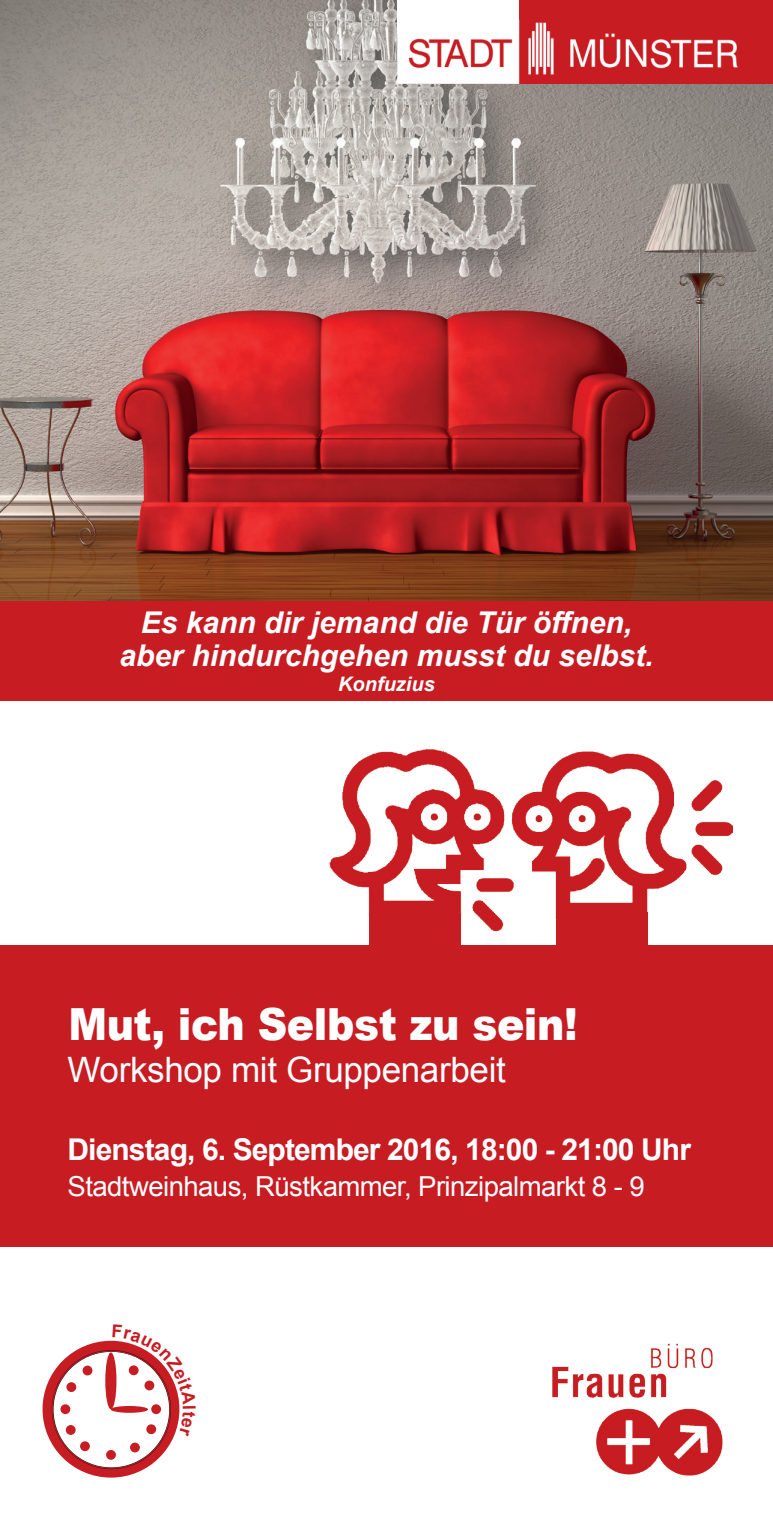
<style>
.page{position:relative;width:773px;height:1517px;background:#fff}
.page>*{position:absolute;margin:0;border:0;box-sizing:border-box;transform-origin:0 0}
.t1{font:900 44.25px "Arial";letter-spacing:-.01em;color:#fff;scale:.93 1}
.t2{font:35px "Arial";letter-spacing:-.01em;color:#fff}
.t3{font:italic 700 30px "Arial";color:#fff}
.t4{font:700 30px "Arial";letter-spacing:-.03em;color:#fff}
.t5{font:27.5px "Arial";letter-spacing:-.02em;color:#fff}
.t6{font:italic 700 20px "Arial";color:#fff}
</style>
<div class="page">
<img style="left:0;top:0;width:772px;height:601px">
<div style="left:0;top:601px;width:772px;height:99px;background:#c61c22"></div>
<div style="left:402px;top:0;width:370px;height:83px;background:#c61c22"></div>
<img style="left:397px;top:20px;width:341px;height:63px">
<div style="left:397px;top:0;width:122px;height:33px;background:#fff"></div>
<div style="left:0;top:945px;width:772px;height:301px;background:#c61c22"></div>
<img style="left:330px;top:748px;width:402px;height:187px">
<div style="left:369px;top:913px;width:91px;height:37px;background:#c61c22"></div>
<div style="left:556px;top:913px;width:91px;height:37px;background:#c61c22"></div>
<img style="left:552px;top:1343px;width:171px;height:133px">
<svg style="left:43px;top:1340px;width:136px;height:137px;background:#bf1f25"></svg>
<div style="left:53px;top:1351px;width:117px;height:117px;background:#fff;border-radius:50%"></div>
<div style="left:130px;top:1442px;width:10px;height:10px;background:#c61c22;border-radius:50%"></div>
<div style="left:80px;top:1441px;width:10px;height:10px;background:#c61c22;border-radius:50%"></div>
<div style="left:66px;top:1425px;width:10px;height:9px;background:#c61c22;border-radius:50%"></div>
<div style="left:66px;top:1382px;width:10px;height:10px;background:#c61c22;border-radius:50%"></div>
<div style="left:83px;top:1365px;width:9px;height:10px;background:#c61c22;border-radius:50%"></div>
<div style="left:106px;top:1450px;width:10px;height:9px;background:#c61c22;border-radius:50%"></div>
<div style="left:60px;top:1404px;width:10px;height:10px;background:#c61c22;border-radius:50%"></div>
<div style="left:105px;top:1352px;width:11px;height:57px;background:#c61c22;border-radius:50%"></div>
<div style="left:111px;top:1406px;width:37px;height:6px;background:#c61c22;border-radius:50%"></div>
<svg style="left:112px;top:1340px;width:68px;height:96px"></svg>
<p class="t3" style="left:141px;top:603px;width:493px">Es kann dir jemand die Tür öffnen,</p>
<p class="t3" style="left:120px;top:635px;width:535px">aber hindurchgehen musst du selbst.</p>
<p class="t6" style="left:338px;top:670px;width:98px">Konfuzius</p>
<p class="t1" style="left:68px;top:992px;width:549px">Mut, ich Selbst zu sein!</p>
<p class="t2" style="left:67px;top:1046px;width:439px">Workshop mit Gruppenarbeit</p>
<p class="t4" style="left:67px;top:1129px;width:625px">Dienstag, 6. September 2016, 18:00 - 21:00 Uhr</p>
<p class="t5" style="left:67px;top:1168px;width:578px">Stadtweinhaus, Rüstkammer, Prinzipalmarkt 8 - 9</p>
</div>
